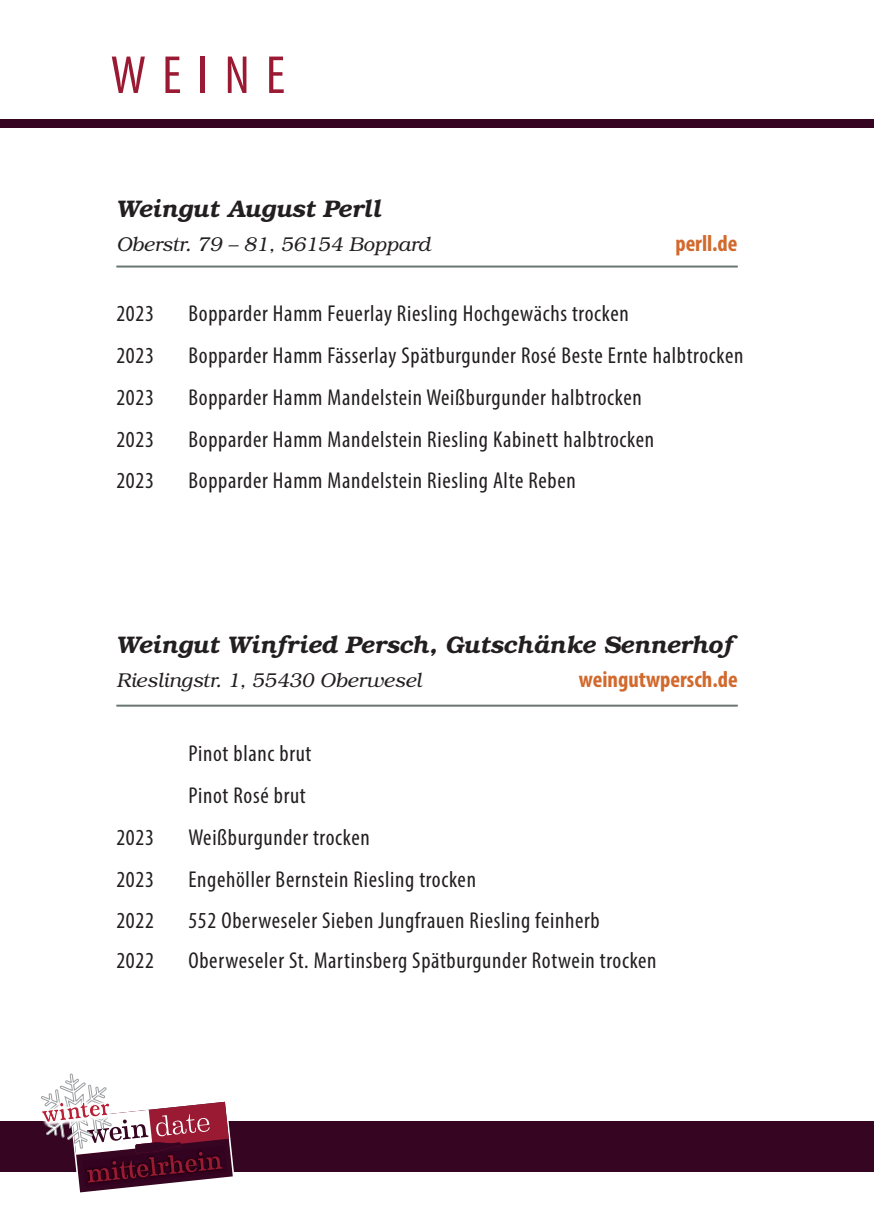
<style>
.page{position:relative;width:874px;height:1225px;background:#fff}
.page>*{position:absolute;margin:0;border:0;box-sizing:border-box;transform-origin:0 0}
.t1{font:condensed 54px "Myriad Pro";letter-spacing:.3em;color:#9a1a33}
.t2{font:italic 700 24px "Te X Gyre Bonum";color:#231f20}
.t3{font:condensed 23px/42px "Myriad Pro";letter-spacing:.03em;color:#231f20}
.t4{font:700 condensed 23px "Myriad Pro";color:#d2692d}
.t5{font:italic 20px "Te X Gyre Bonum";color:#231f20}
</style>
<div class="page">
<div style="left:0;top:1121px;width:873px;height:50px;background:#360522"></div>
<div style="left:0;top:119px;width:873px;height:8px;background:#360522"></div>
<div style="left:38px;top:1098px;width:77px;height:29px;background:#fff;opacity:.95"></div>
<svg style="left:41px;top:1073px;width:193px;height:120px"></svg>
<hr style="left:116px;top:265px;width:621px;height:2px;background:#69756f">
<hr style="left:116px;top:704px;width:621px;height:2px;background:#69756f">
<h1 class="t1" style="left:111px;top:42px;width:176px">WEINE</h1>
<p class="t2" style="left:116px;top:190px;width:266px">Weingut August Perll</p>
<p class="t5" style="left:116px;top:230px;width:316px">Oberstr. 79 – 81, 56154 Boppard</p>
<p class="t4" style="left:675px;top:229px;width:64px">perll.de</p>
<p class="t3" style="left:116px;top:292px;width:39px">2023</p>
<p class="t3" style="left:188px;top:292px;width:441px">Bopparder Hamm Feuerlay Riesling Hochgewächs trocken</p>
<p class="t3" style="left:116px;top:334px;width:39px">2023</p>
<p class="t3" style="left:188px;top:334px;width:556px">Bopparder Hamm Fässerlay Spätburgunder Rosé Beste Ernte halbtrocken</p>
<p class="t3" style="left:116px;top:376px;width:39px">2023</p>
<p class="t3" style="left:188px;top:376px;width:454px">Bopparder Hamm Mandelstein Weißburgunder halbtrocken</p>
<p class="t3" style="left:116px;top:418px;width:39px">2023</p>
<p class="t3" style="left:188px;top:418px;width:467px">Bopparder Hamm Mandelstein Riesling Kabinett halbtrocken</p>
<p class="t3" style="left:116px;top:459px;width:39px">2023</p>
<p class="t3" style="left:188px;top:459px;width:389px">Bopparder Hamm Mandelstein Riesling Alte Reben</p>
<p class="t2" style="left:116px;top:625px;width:617px">Weingut Winfried Persch, Gutschänke Sennerhof</p>
<p class="t5" style="left:116px;top:665px;width:306px">Rieslingstr. 1, 55430 Oberwesel</p>
<p class="t4" style="left:578px;top:664px;width:160px">weingutwpersch.de</p>
<p class="t3" style="left:188px;top:732px;width:124px">Pinot blanc brut<br>Pinot Rosé brut</p>
<p class="t3" style="left:116px;top:816px;width:39px">2023</p>
<p class="t3" style="left:188px;top:816px;width:183px">Weißburgunder trocken</p>
<p class="t3" style="left:116px;top:858px;width:39px">2023</p>
<p class="t3" style="left:188px;top:858px;width:289px">Engehöller Bernstein Riesling trocken</p>
<p class="t3" style="left:116px;top:899px;width:39px">2022</p>
<p class="t3" style="left:188px;top:899px;width:412px">552 Oberweseler Sieben Jungfrauen Riesling feinherb</p>
<p class="t3" style="left:116px;top:939px;width:39px">2022</p>
<p class="t3" style="left:188px;top:939px;width:469px">Oberweseler St. Martinsberg Spätburgunder Rotwein trocken</p>
</div>
